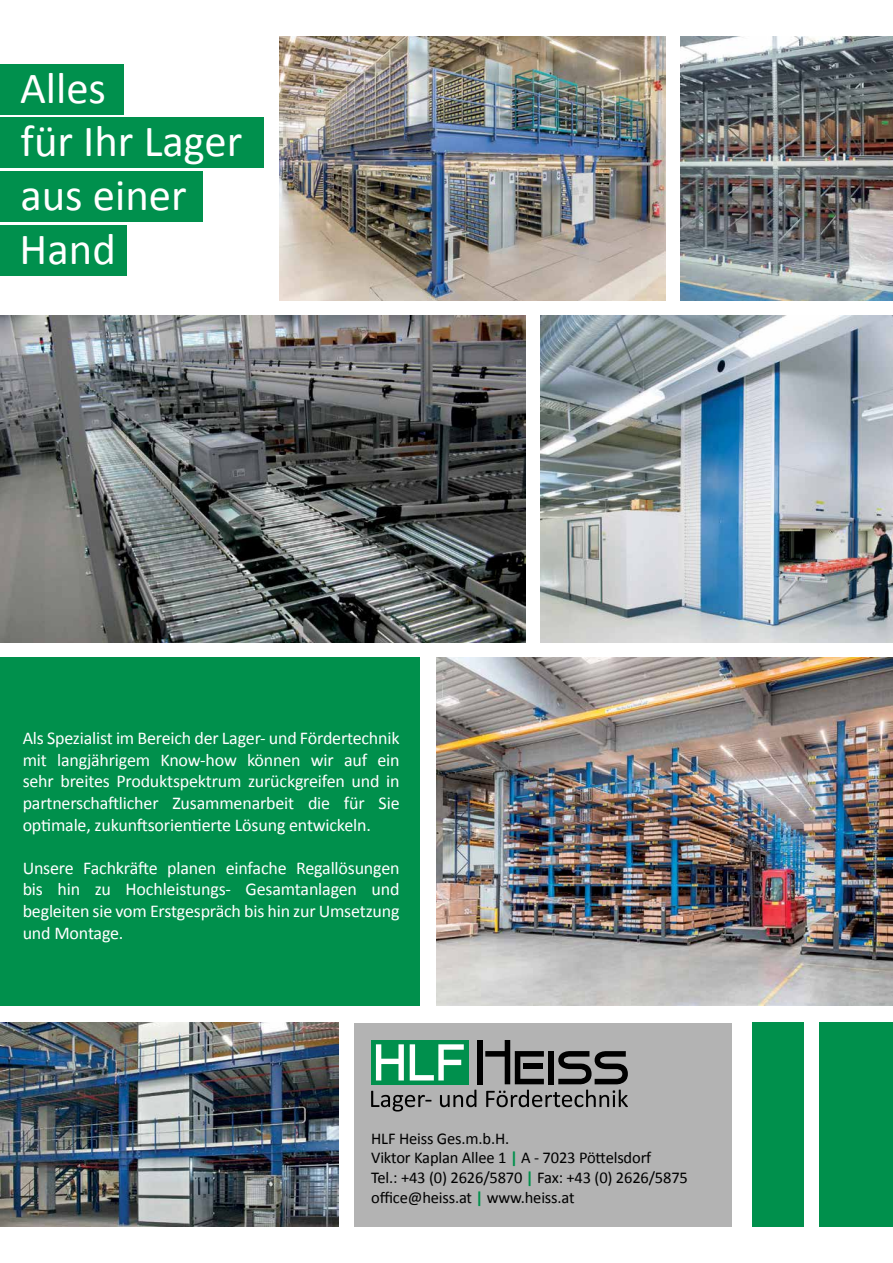
<style>
.page{position:relative;width:893px;height:1263px;background:#fff}
.page>*{position:absolute;margin:0;border:0;box-sizing:border-box;transform-origin:0 0}
.t1{font:44.7px/52.9px "Calibri";color:#fff}
.t2{font:18px/21.6px "Calibri";letter-spacing:-.01em;color:#fff;text-align:justify}
.t3{font:16.5px/19.8px "Calibri";letter-spacing:-.01em;color:#000}
.s1{font-weight:700;color:#00904c}
</style>
<div class="page">
<img style="left:279px;top:36px;width:386px;height:265px">
<img style="left:0;top:316px;width:525px;height:326px">
<div style="left:355px;top:1023px;width:377px;height:204px;background:#b3b3b3"></div>
<div style="left:477px;top:1040px;width:5px;height:44px;background:#000"></div>
<div style="left:371px;top:1040px;width:97px;height:44px;background:#00904d"></div>
<svg style="left:376px;top:1044px;width:28px;height:36px"></svg>
<svg style="left:410px;top:1044px;width:54px;height:36px"></svg>
<svg style="left:371px;top:1091px;width:60px;height:20px"></svg>
<svg style="left:440px;top:1090px;width:36px;height:17px"></svg>
<svg style="left:485px;top:1040px;width:143px;height:67px"></svg>
<div style="left:0;top:64px;width:124px;height:50px;background:#00904d"></div>
<div style="left:0;top:118px;width:263px;height:50px;background:#00904d"></div>
<div style="left:0;top:225px;width:127px;height:50px;background:#00904d"></div>
<div style="left:0;top:171px;width:202px;height:50px;background:#00904d"></div>
<img style="left:540px;top:316px;width:353px;height:326px">
<img style="left:680px;top:36px;width:213px;height:265px">
<img style="left:437px;top:657px;width:456px;height:349px">
<img style="left:0;top:1023px;width:338px;height:204px">
<div style="left:752px;top:1023px;width:51px;height:204px;background:#00904c"></div>
<div style="left:819px;top:1023px;width:74px;height:204px;background:#00904c"></div>
<div style="left:0;top:657px;width:420px;height:349px;background:#00904c"></div>
<h1 class="t1" style="left:20px;top:59px;width:224px">Alles<br>für Ihr Lager</h1>
<h1 class="t1" style="left:20px;top:167px;width:168px">aus einer</h1>
<h1 class="t1" style="left:20px;top:220px;width:98px">Hand</h1>
<p class="t2" style="left:23px;top:726px;width:378px">Als Spezialist im Bereich der Lager- und Fördertechnik mit langjährigem Know-how können wir auf ein sehr breites Produktspektrum zurückgreifen und in partnerschaftlicher Zusammenarbeit die für Sie optimale, zukunftsorientierte Lösung entwickeln.</p>
<p class="t2" style="left:23px;top:856px;width:378px">Unsere Fachkräfte planen einfache Regallösungen bis hin zu Hochleistungs- Gesamtanlagen und begleiten sie vom Erstgespräch bis hin zur Umsetzung und Montage.</p>
<p class="t3" style="left:371px;top:1127px;width:318px">HLF Heiss Ges.m.b.H.<br>Viktor Kaplan Allee 1 <span class="s1">|</span> A - 7023 Pöttelsdorf<br>Tel.: +43 (0) 2626/5870 <span class="s1">|</span> Fax: +43 (0) 2626/5875 office@heiss.at <span class="s1">|</span> www.heiss.at</p>
</div>
